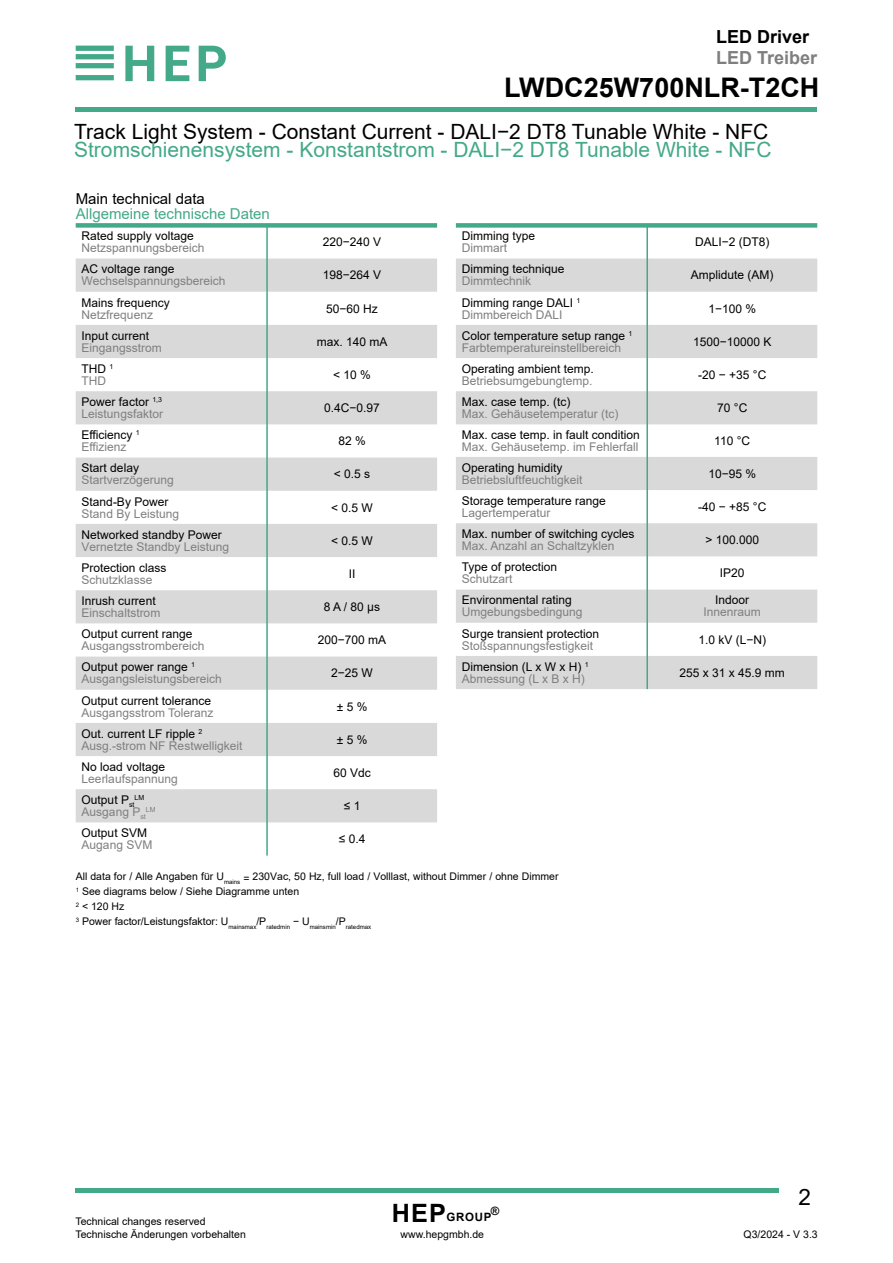
<style>
.page{position:relative;width:893px;height:1263px;background:#fff}
.page>*{position:absolute;margin:0;border:0;box-sizing:border-box;transform-origin:0 0}
.t1{font:700 27px "Arial";color:#000}
.t2{font:22.5px "Arial";color:#000}
.t3{font:21px "Arial";color:#43a988}
.t4{font:21px "Arial";color:#000}
.t5{font:700 18px "Arial";color:#7f7f7f}
.t6{font:700 18px "Arial";color:#000}
.t7{font:15px "Arial";color:#43a988}
.t8{font:15px "Arial";color:#000}
.t9{font:12px/12px "Arial";color:#000}
.t10{font:12px/12px "Arial";color:#7f7f7f}
.t11{font:700 11.55px "Arial";letter-spacing:.06em;color:#000}
.t12{font:10.5px/15px "Arial";color:#000}
.t13{font:7.05px "Arial";color:#000}
.t14{font:7.05px "Arial";color:#7f7f7f}
.s1{color:#7f7f7f}
.s2{color:#000}
.s3{font-size:25.2px}
</style>
<div class="page">
<hr style="left:76px;top:108px;width:741px;height:4px;background:#43a988">
<hr style="left:76px;top:1189px;width:703px;height:4px;background:#43a988">
<svg style="left:76px;top:75px;width:38px;height:5px"></svg>
<svg style="left:76px;top:46px;width:38px;height:22px"></svg>
<svg style="left:125px;top:46px;width:29px;height:35px"></svg>
<svg style="left:166px;top:46px;width:23px;height:35px"></svg>
<svg style="left:199px;top:46px;width:27px;height:35px"></svg>
<svg style="left:76px;top:259px;width:361px;height:563px;fill:#d9d9d9"></svg>
<hr style="left:266px;top:225px;width:2px;height:630px;background:#43a988">
<div style="left:76px;top:223px;width:361px;height:5px;background:#43a988"></div>
<svg style="left:456px;top:259px;width:361px;height:430px;fill:#d9d9d9"></svg>
<hr style="left:646px;top:225px;width:2px;height:464px;background:#43a988">
<div style="left:456px;top:223px;width:361px;height:5px;background:#43a988"></div>
<h3 class="t6" style="left:716px;top:30px;width:95px">LED Driver</h3>
<h3 class="t5" style="left:716px;top:51px;width:103px">LED Treiber</h3>
<h1 class="t1" style="left:504px;top:77px;width:317px">LWDC25W700NLR-T2CH</h1>
<h3 class="t4" style="left:74px;top:124px;width:696px">Track Light System - Constant Current - DALI−2 DT8 Tunable White - NFC</h3>
<h3 class="t3" style="left:74px;top:142px;width:699px">Stromschienensystem - Konstantstrom - DALI−2 DT8 Tunable White - NFC</h3>
<p class="t8" style="left:76px;top:193px;width:131px">Main technical data</p>
<p class="t7" style="left:76px;top:208px;width:196px">Allgemeine technische Daten</p>
<p class="t9" style="left:82px;top:231px;width:114px">Rated supply voltage</p>
<p class="t10" style="left:82px;top:243px;width:124px">Netzspannungsbereich</p>
<p class="t9" style="left:82px;top:264px;width:94px">AC voltage range</p>
<p class="t10" style="left:82px;top:276px;width:145px">Wechselspannungsbereich</p>
<p class="t9" style="left:82px;top:297px;width:90px">Mains frequency</p>
<p class="t10" style="left:82px;top:309px;width:73px">Netzfrequenz</p>
<p class="t9" style="left:82px;top:331px;width:69px">Input current</p>
<p class="t10" style="left:82px;top:343px;width:82px">Eingangsstrom</p>
<p class="t9" style="left:323px;top:237px;width:60px">220−240 V</p>
<p class="t9" style="left:323px;top:270px;width:60px">198−264 V</p>
<p class="t9" style="left:326px;top:303px;width:53px">50−60 Hz</p>
<p class="t9" style="left:317px;top:337px;width:72px">max. 140 mA</p>
<p class="t9" style="left:82px;top:364px;width:33px">THD <sup>1<br></sup><span class="s1">THD</span></p>
<p class="t9" style="left:333px;top:370px;width:39px">&lt;10%</p>
<p class="t10" style="left:82px;top:397px;width:83px"><span class="s2">Power factor</span> <sup>1,3<br></sup>Leistungsfaktor</p>
<p class="t9" style="left:324px;top:403px;width:57px">0.4C−0.97</p>
<p class="t9" style="left:82px;top:430px;width:60px">Efficiency <sup>1<br></sup><span class="s1">Effizienz</span></p>
<p class="t9" style="left:338px;top:436px;width:29px">82 %</p>
<p class="t9" style="left:82px;top:463px;width:59px">Start delay</p>
<p class="t10" style="left:82px;top:475px;width:94px">Startverzögerung</p>
<p class="t9" style="left:334px;top:469px;width:38px">&lt; 0.5 s</p>
<p class="t9" style="left:82px;top:496px;width:88px">Stand-By Power</p>
<p class="t10" style="left:82px;top:508px;width:99px">Stand By Leistung</p>
<p class="t9" style="left:82px;top:530px;width:142px">Networked standby Power</p>
<p class="t10" style="left:82px;top:542px;width:149px">Vernetzte Standby Leistung</p>
<p class="t9" style="left:82px;top:563px;width:86px">Protection class</p>
<p class="t10" style="left:82px;top:575px;width:72px">Schutzklasse</p>
<p class="t9" style="left:331px;top:502px;width:43px">&lt; 0.5 W</p>
<p class="t9" style="left:331px;top:536px;width:43px">&lt; 0.5 W</p>
<p class="t9" style="left:349px;top:569px;width:8px">II</p>
<p class="t9" style="left:82px;top:596px;width:76px">Inrush current</p>
<p class="t10" style="left:82px;top:608px;width:80px">Einschaltstrom</p>
<p class="t9" style="left:324px;top:602px;width:58px">8A/80μs</p>
<p class="t9" style="left:82px;top:629px;width:112px">Output current range</p>
<p class="t10" style="left:82px;top:641px;width:124px">Ausgangsstrombereich</p>
<p class="t9" style="left:318px;top:635px;width:70px">200−700 mA</p>
<p class="t10" style="left:82px;top:662px;width:142px"><span class="s2">Output power range</span> <sup>1<br></sup>Ausgangsleistungsbereich</p>
<p class="t9" style="left:331px;top:668px;width:43px">2−25 W</p>
<p class="t9" style="left:82px;top:695px;width:131px">Output current tolerance</p>
<p class="t10" style="left:82px;top:707px;width:133px">Ausgangsstrom Toleranz</p>
<p class="t9" style="left:337px;top:701px;width:32px">±5%</p>
<p class="t10" style="left:82px;top:729px;width:162px"><span class="s2">Out. current LF ripple</span> <sup>2<br></sup>Ausg.-strom NF Restwelligkeit</p>
<p class="t9" style="left:337px;top:735px;width:32px">±5%</p>
<p class="t9" style="left:82px;top:762px;width:85px">No load voltage</p>
<p class="t10" style="left:82px;top:774px;width:98px">Leerlaufspannung</p>
<p class="t9" style="left:333px;top:768px;width:39px">60 Vdc</p>
<p class="t9" style="left:82px;top:795px;width:54px">Output P<sub>st</sub></p>
<p class="t13" style="left:134px;top:795px;width:11px">LM</p>
<p class="t10" style="left:82px;top:807px;width:66px">Ausgang P<sub>st</sub></p>
<p class="t14" style="left:146px;top:807px;width:11px">LM</p>
<p class="t9" style="left:344px;top:801px;width:18px">≤ 1</p>
<p class="t9" style="left:82px;top:828px;width:67px">Output SVM</p>
<p class="t10" style="left:82px;top:840px;width:72px">Augang SVM</p>
<p class="t9" style="left:339px;top:834px;width:28px">≤ 0.4</p>
<p class="t9" style="left:462px;top:231px;width:75px">Dimming type</p>
<p class="t10" style="left:462px;top:243px;width:47px">Dimmart</p>
<p class="t9" style="left:695px;top:237px;width:76px">DALI−2 (DT8)</p>
<p class="t9" style="left:462px;top:264px;width:104px">Dimming technique</p>
<p class="t10" style="left:462px;top:276px;width:71px">Dimmtechnik</p>
<p class="t9" style="left:691px;top:270px;width:84px">Amplidute (AM)</p>
<p class="t9" style="left:462px;top:297px;width:120px">Dimming range DALI <sup>1<br></sup><span class="s1">Dimmbereich DALI</span></p>
<p class="t9" style="left:708px;top:303px;width:49px">1−100 %</p>
<p class="t10" style="left:462px;top:331px;width:172px"><span class="s2">Color temperature setup range</span> <sup>1<br></sup>Farbtemperatureinstellbereich</p>
<p class="t9" style="left:693px;top:337px;width:80px">1500−10000 K</p>
<p class="t9" style="left:462px;top:364px;width:134px">Operating ambient temp.</p>
<p class="t10" style="left:462px;top:376px;width:132px">Betriebsumgebungtemp.</p>
<p class="t9" style="left:698px;top:370px;width:70px">-20 − +35 °C</p>
<p class="t9" style="left:462px;top:397px;width:110px">Max. case temp. (tc)</p>
<p class="t10" style="left:462px;top:409px;width:158px">Max. Gehäusetemperatur (tc)</p>
<p class="t9" style="left:462px;top:430px;width:180px">Max. case temp. in fault condition</p>
<p class="t10" style="left:462px;top:442px;width:178px">Max. Gehäusetemp. im Fehlerfall</p>
<p class="t9" style="left:462px;top:463px;width:102px">Operating humidity</p>
<p class="t10" style="left:462px;top:475px;width:122px">Betriebsluftfeuchtigkeit</p>
<p class="t9" style="left:462px;top:496px;width:146px">Storage temperature range</p>
<p class="t10" style="left:462px;top:508px;width:90px">Lagertemperatur</p>
<p class="t9" style="left:462px;top:529px;width:174px">Max. number of switching cycles</p>
<p class="t10" style="left:462px;top:541px;width:154px">Max. Anzahl an Schaltzyklen</p>
<p class="t9" style="left:462px;top:562px;width:97px">Type of protection</p>
<p class="t10" style="left:462px;top:574px;width:52px">Schutzart</p>
<p class="t9" style="left:462px;top:595px;width:112px">Environmental rating</p>
<p class="t10" style="left:462px;top:607px;width:122px">Umgebungsbedingung</p>
<p class="t9" style="left:462px;top:628px;width:139px">Surge transient protection</p>
<p class="t10" style="left:462px;top:640px;width:133px">Stoßspannungsfestigkeit</p>
<p class="t9" style="left:717px;top:403px;width:32px">70 °C</p>
<p class="t9" style="left:714px;top:436px;width:37px">110 °C</p>
<p class="t9" style="left:708px;top:469px;width:49px">10−95 %</p>
<p class="t9" style="left:698px;top:502px;width:70px">-40 − +85 °C</p>
<p class="t9" style="left:705px;top:535px;width:55px">&gt; 100.000</p>
<p class="t9" style="left:720px;top:568px;width:26px">IP20</p>
<p class="t9" style="left:715px;top:595px;width:36px">Indoor</p>
<p class="t10" style="left:704px;top:607px;width:59px">Innenraum</p>
<p class="t9" style="left:698px;top:634px;width:69px">1.0 kV (L−N)</p>
<p class="t9" style="left:462px;top:662px;width:128px">Dimension (L x W x H) <sup>1<br></sup><span class="s1">Abmessung (L x B x H)</span></p>
<p class="t9" style="left:680px;top:668px;width:107px">255 x 31 x 45.9 mm</p>
<p class="t12" style="left:76px;top:870px;width:484px">All data for / Alle Angaben für U<sub>mains</sub> = 230Vac, 50 Hz, full load / Volllast, without Dimmer / ohne Dimmer <sup>1</sup> See diagrams below / Siehe Diagramme unten<br><sup>2</sup> &lt; 120 Hz<br><sup>3</sup> Power factor/Leistungsfaktor: U<sub>mainsmax</sub>/P<sub>ratedmin</sub> − U<sub>mainsmin</sub>/P<sub>ratedmax</sub></p>
<p class="t12" style="left:75px;top:1216px;width:172px;line-height:12.6px">Technical changes reserved<br>Technische Änderungen vorbehalten</p>
<p class="t11" style="left:392px;top:1212px;width:101px"><span class="s3">HEP</span>GROUP</p>
<p class="t11" style="left:491px;top:1206px;width:10px">®</p>
<p class="t12" style="left:401px;top:1227px;width:85px">www.hepgmbh.de</p>
<h2 class="t2" style="left:798px;top:1188px;width:14px">2</h2>
<p class="t12" style="left:744px;top:1227px;width:76px">Q3/2024 - V 3.3</p>
</div>
